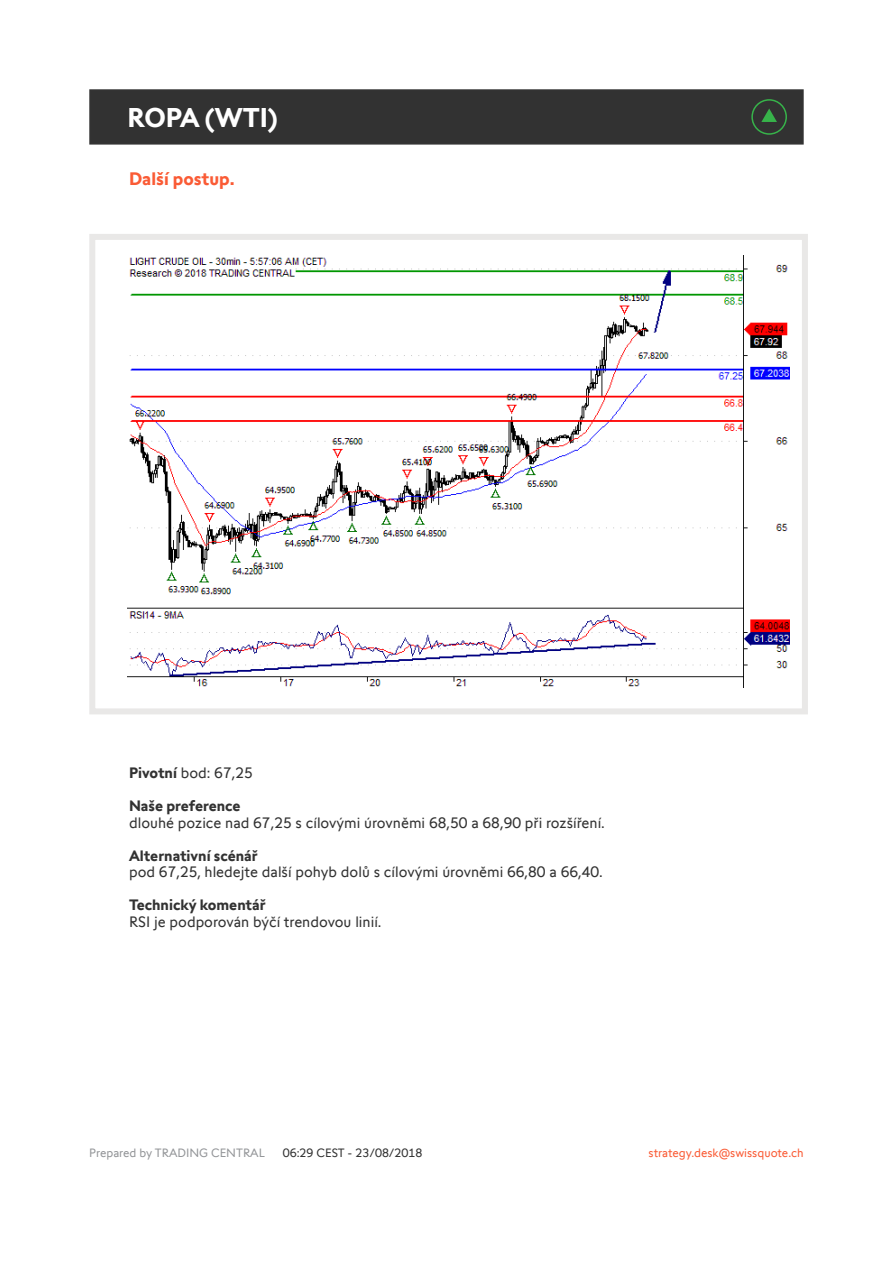
<style>
.page{position:relative;width:893px;height:1263px;background:#fff}
.page>*{position:absolute;margin:0;border:0;box-sizing:border-box;transform-origin:0 0}
.t1{font:700 27px "Swissquote CT";color:#fff}
.t2{font:700 18px "Swissquote CT";color:#fa5b35}
.t3{font:15px "Swissquote CT";color:#323232}
.t4{font:700 15px "Swissquote CT";color:#323232}
.t5{font:12px "Swissquote CT";color:#fa5b35}
.t6{font:12px "Swissquote CT";color:#939598}
.t7{font:12px "Swissquote CT";color:#323232}
.s1{font-weight:700}
</style>
<div class="page">
<div style="left:89px;top:234px;width:719px;height:480px;border:6px solid #e9e8e7"></div>
<div style="left:89px;top:89px;width:715px;height:56px;background:#323232;border:2px solid #323232"></div>
<img style="left:128px;top:255px;width:661px;height:432px">
<svg style="left:751px;top:99px;width:36px;height:36px"></svg>
<h1 class="t1" style="left:128px;top:101px;width:152px">ROPA (WTI)</h1>
<p class="t2" style="left:129px;top:168px;width:107px">Další postup.</p>
<p class="t3" style="left:129px;top:764px;width:125px"><span class="s1">Pivotní</span> bod: 67,25</p>
<p class="t4" style="left:129px;top:797px;width:113px">Naše preference</p>
<p class="t3" style="left:129px;top:814px;width:477px">dlouhé pozice nad 67,25 s cílovými úrovněmi 68,50 a 68,90 při rozšíření.</p>
<p class="t4" style="left:129px;top:846px;width:130px">Alternativní scénář</p>
<p class="t3" style="left:129px;top:863px;width:475px">pod 67,25, hledejte další pohyb dolů s cílovými úrovněmi 66,80 a 66,40.</p>
<p class="t4" style="left:129px;top:896px;width:138px">Technický komentář</p>
<p class="t3" style="left:129px;top:913px;width:254px">RSI je podporován býčí trendovou linií.</p>
<p class="t6" style="left:89px;top:1145px;width:177px">Prepared by TRADING CENTRAL</p>
<p class="t7" style="left:283px;top:1145px;width:141px">06:29 CEST - 23/08/2018</p>
<p class="t5" style="left:649px;top:1145px;width:157px">strategy.desk@swissquote.ch</p>
</div>
